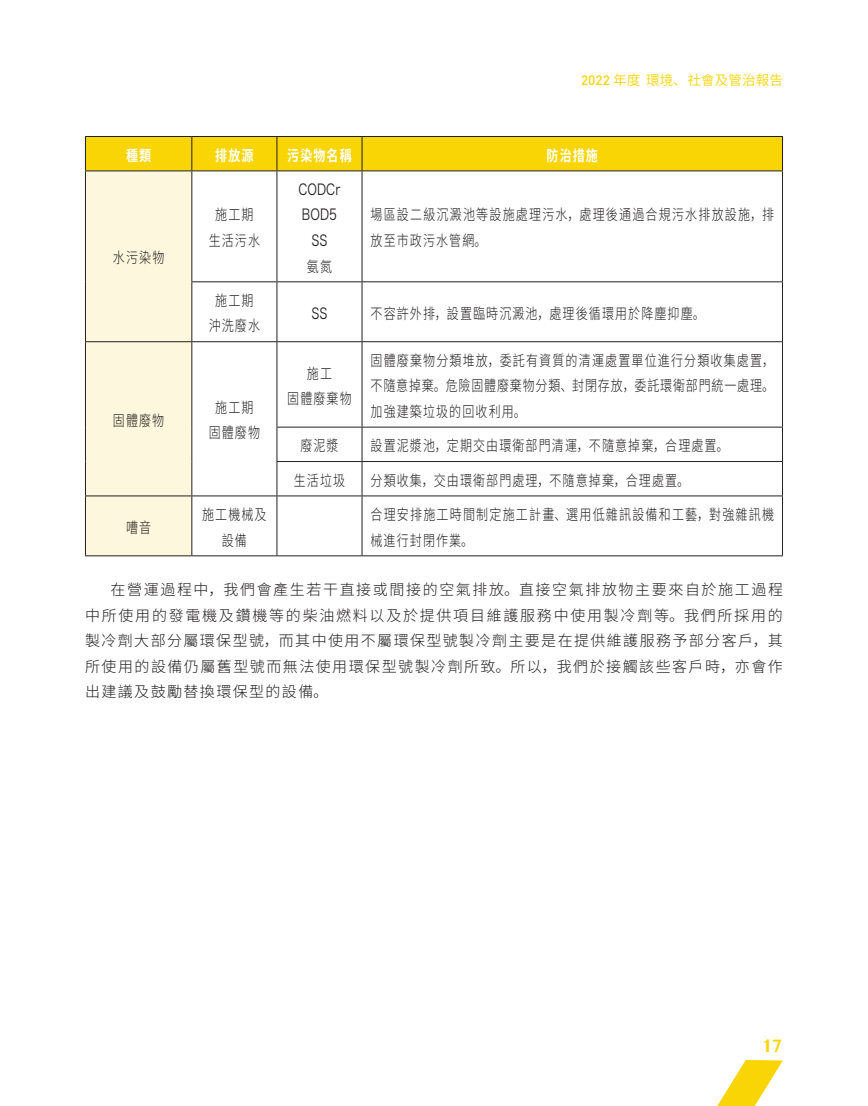
<style>
.page{position:relative;width:868px;height:1106px;background:#fff}
.page>*{position:absolute;margin:0;border:0;box-sizing:border-box;transform-origin:0 0}
.t1{font:700 18px "Malayalam MN";color:#fad506}
.t2{font:300 15px/25.5px "Source Han Sans CN";letter-spacing:.095em;color:#231f20;text-align:center;scale:.8 1}
.t3{font:300 15px/25.5px "Source Han Sans CN";letter-spacing:.095em;color:#231f20;text-align:justify}
.t4{font:700 15px "Source Han Sans CN";letter-spacing:.095em;color:#fff;scale:.8 1}
.t5{font:15px/25.5px "Hira Kaku Pro W3";letter-spacing:.005em;color:#231f20;text-align:center;scale:.8 1}
.t6{font:13.5px "Source Han Sans CN";letter-spacing:.01em;color:#fad506}
.s1{font-family:"DIN";font-weight:500}
</style>
<div class="page">
<svg style="left:717px;top:1059px;width:65px;height:47px"></svg>
<div style="left:86px;top:137px;width:696px;height:33px;background:#fad506"></div>
<div style="left:86px;top:171px;width:105px;height:384px;background:#fdf7dd"></div>
<hr style="left:85px;top:136px;width:107px;height:1px;background:#231f20">
<hr style="left:85px;top:137px;width:1px;height:33px;background:#231f20">
<hr style="left:192px;top:136px;width:85px;height:1px;background:#231f20">
<hr style="left:191px;top:137px;width:1px;height:33px;background:#231f20">
<hr style="left:277px;top:136px;width:85px;height:1px;background:#231f20">
<hr style="left:276px;top:137px;width:1px;height:33px;background:#231f20">
<hr style="left:362px;top:136px;width:420px;height:1px;background:#231f20">
<hr style="left:361px;top:137px;width:1px;height:33px;background:#231f20">
<hr style="left:782px;top:137px;width:1px;height:33px;background:#231f20">
<hr style="left:85px;top:170px;width:107px;height:1px;background:#231f20">
<hr style="left:192px;top:170px;width:85px;height:1px;background:#231f20">
<hr style="left:277px;top:170px;width:85px;height:1px;background:#231f20">
<hr style="left:362px;top:170px;width:420px;height:1px;background:#231f20">
<hr style="left:85px;top:171px;width:1px;height:111px;background:#231f20">
<hr style="left:191px;top:171px;width:1px;height:110px;background:#231f20">
<hr style="left:276px;top:171px;width:1px;height:110px;background:#231f20">
<hr style="left:361px;top:171px;width:1px;height:110px;background:#231f20">
<hr style="left:782px;top:171px;width:1px;height:110px;background:#231f20">
<hr style="left:85px;top:282px;width:1px;height:59px;background:#231f20">
<hr style="left:191px;top:281px;width:86px;height:1px;background:#231f20">
<hr style="left:191px;top:282px;width:1px;height:59px;background:#231f20">
<hr style="left:277px;top:281px;width:85px;height:1px;background:#231f20">
<hr style="left:276px;top:282px;width:1px;height:59px;background:#231f20">
<hr style="left:362px;top:281px;width:420px;height:1px;background:#231f20">
<hr style="left:361px;top:282px;width:1px;height:59px;background:#231f20">
<hr style="left:782px;top:282px;width:1px;height:59px;background:#231f20">
<hr style="left:85px;top:341px;width:107px;height:1px;background:#231f20">
<hr style="left:85px;top:342px;width:1px;height:85px;background:#231f20">
<hr style="left:192px;top:341px;width:85px;height:1px;background:#231f20">
<hr style="left:191px;top:342px;width:1px;height:85px;background:#231f20">
<hr style="left:277px;top:341px;width:85px;height:1px;background:#231f20">
<hr style="left:276px;top:342px;width:1px;height:85px;background:#231f20">
<hr style="left:362px;top:341px;width:420px;height:1px;background:#231f20">
<hr style="left:361px;top:342px;width:1px;height:85px;background:#231f20">
<hr style="left:782px;top:342px;width:1px;height:85px;background:#231f20">
<hr style="left:85px;top:427px;width:1px;height:34px;background:#231f20">
<hr style="left:191px;top:427px;width:1px;height:34px;background:#231f20">
<hr style="left:276px;top:427px;width:86px;height:1px;background:#231f20">
<hr style="left:276px;top:427px;width:1px;height:34px;background:#231f20">
<hr style="left:362px;top:427px;width:420px;height:1px;background:#231f20">
<hr style="left:361px;top:427px;width:1px;height:34px;background:#231f20">
<hr style="left:782px;top:427px;width:1px;height:34px;background:#231f20">
<hr style="left:85px;top:461px;width:1px;height:34px;background:#231f20">
<hr style="left:191px;top:461px;width:1px;height:34px;background:#231f20">
<hr style="left:276px;top:461px;width:86px;height:1px;background:#231f20">
<hr style="left:276px;top:462px;width:1px;height:33px;background:#231f20">
<hr style="left:362px;top:461px;width:420px;height:1px;background:#231f20">
<hr style="left:361px;top:462px;width:1px;height:33px;background:#231f20">
<hr style="left:782px;top:462px;width:1px;height:33px;background:#231f20">
<hr style="left:85px;top:495px;width:107px;height:1px;background:#231f20">
<hr style="left:85px;top:496px;width:1px;height:59px;background:#231f20">
<hr style="left:192px;top:495px;width:85px;height:1px;background:#231f20">
<hr style="left:191px;top:496px;width:1px;height:59px;background:#231f20">
<hr style="left:277px;top:495px;width:85px;height:1px;background:#231f20">
<hr style="left:276px;top:496px;width:1px;height:59px;background:#231f20">
<hr style="left:362px;top:495px;width:420px;height:1px;background:#231f20">
<hr style="left:361px;top:496px;width:1px;height:59px;background:#231f20">
<hr style="left:782px;top:496px;width:1px;height:59px;background:#231f20">
<hr style="left:85px;top:555px;width:107px;height:1px;background:#231f20">
<hr style="left:192px;top:555px;width:85px;height:1px;background:#231f20">
<hr style="left:277px;top:555px;width:85px;height:1px;background:#231f20">
<hr style="left:362px;top:555px;width:420px;height:1px;background:#231f20">
<p class="t6" style="left:581px;top:72px;width:203px"><span class="s1">2022</span> 年度ﾠ環境、ﾠ社會及管治報告</p>
<p class="t4" style="left:126px;top:147px;width:33px">種類</p>
<p class="t4" style="left:215px;top:147px;width:49px">排放源</p>
<p class="t4" style="left:287px;top:147px;width:82px">污染物名稱</p>
<p class="t4" style="left:546px;top:147px;width:66px">防治措施</p>
<p class="t2" style="left:113px;top:245px;width:66px">水污染物</p>
<p class="t2" style="left:113px;top:408px;width:66px">固體廢物</p>
<p class="t2" style="left:209px;top:202px;width:66px">施工期生活污水</p>
<p class="t2" style="left:209px;top:288px;width:66px">施工期沖洗廢水</p>
<p class="t2" style="left:209px;top:395px;width:66px">施工期固體廢物</p>
<p class="t5" style="left:298px;top:175px;width:54px">CODCr<br>BOD5<br>SS</p>
<p class="t2" style="left:307px;top:253px;width:33px">氨氮</p>
<p class="t2" style="left:370px;top:202px;width:506px;text-align:left">場區設二級沉澱池等設施處理污水，處理後通過合規污水排放設施，排放至市政污水管網。</p>
<p class="t5" style="left:311px;top:299px;width:22px">SS</p>
<p class="t2" style="left:370px;top:301px;width:419px">不容許外排，設置臨時沉澱池，處理後循環用於降塵抑塵。</p>
<p class="t2" style="left:287px;top:360px;width:82px">施工<br>固體廢棄物</p>
<p class="t2" style="left:370px;top:348px;width:506px;text-align:justify">固體廢棄物分類堆放，委託有資質的清運處置單位進行分類收集處置，不隨意掉棄。危險固體廢棄物分類、封閉存放，委託環衛部門統一處理。加強建築垃圾的回收利用。</p>
<p class="t2" style="left:300px;top:433px;width:49px">廢泥漿</p>
<p class="t2" style="left:370px;top:433px;width:449px">設置泥漿池，定期交由環衛部門清運，不隨意掉棄，合理處置。</p>
<p class="t2" style="left:294px;top:467px;width:66px">生活垃圾</p>
<p class="t2" style="left:370px;top:467px;width:400px">分類收集，交由環衛部門處理，不隨意掉棄，合理處置。</p>
<p class="t2" style="left:202px;top:502px;width:82px">施工機械及設備</p>
<p class="t2" style="left:370px;top:502px;width:506px;text-align:left">合理安排施工時間制定施工計畫、選用低雜訊設備和工藝，對強雜訊機械進行封閉作業。</p>
<p class="t3" style="left:85px;top:577px;width:699px;text-indent:26px">在營運過程中，我們會產生若干直接或間接的空氣排放。直接空氣排放物主要來自於施工過程中所使用的發電機及鑽機等的柴油燃料以及於提供項目維護服務中使用製冷劑等。我們所採用的製冷劑大部分屬環保型號，而其中使用不屬環保型號製冷劑主要是在提供維護服務予部分客戶，其所使用的設備仍屬舊型號而無法使用環保型號製冷劑所致。所以，我們於接觸該些客戶時，亦會作出建議及鼓勵替換環保型的設備。</p>
<p class="t2" style="left:126px;top:515px;width:33px">嘈音</p>
<p class="t1" style="left:760px;top:1034px;width:24px">17</p>
</div>
